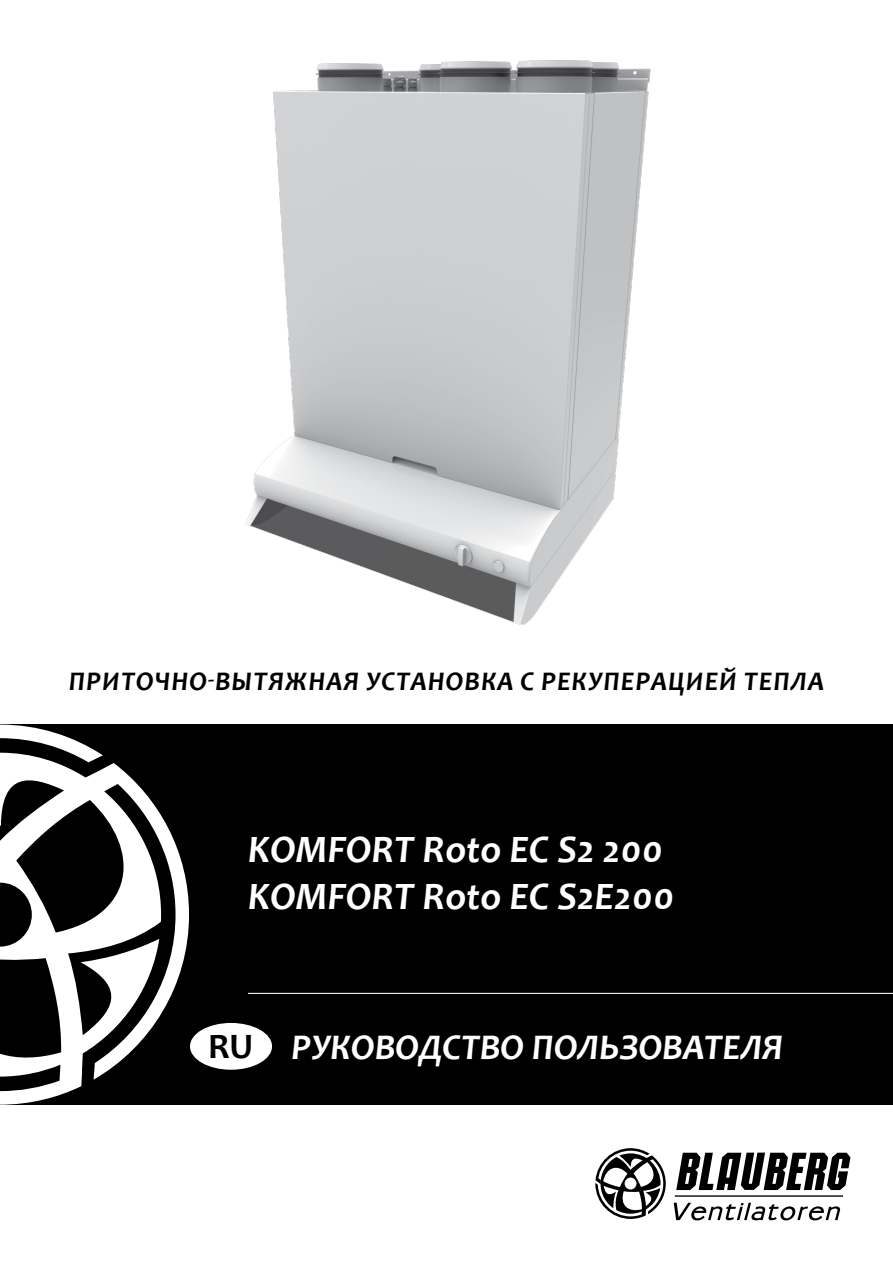
<style>
.page{position:relative;width:893px;height:1263px;background:#fff}
.page>*{position:absolute;margin:0;border:0;box-sizing:border-box;transform-origin:0 0}
.t1{font:italic 700 39px/47px "Candara";color:#fff}
.t2{font:italic 700 36.3px "Candara";color:#fff}
.t3{font:italic 700 27px "Candara";letter-spacing:.04em;color:#000}
.s1{font-style:normal;font-size:36px;color:#000}
</style>
<div class="page">
<img style="left:245px;top:60px;width:406px;height:565px">
<div style="left:0;top:724px;width:893px;height:381px;background:#000"></div>
<hr style="left:248px;top:993px;width:645px;height:1px;background:#fff">
<svg style="left:0;top:724px;width:189px;height:381px"></svg>
<svg style="left:595px;top:1148px;width:71px;height:71px"></svg>
<svg style="left:676px;top:1152px;width:174px;height:38px"></svg>
<hr style="left:675px;top:1195px;width:168px;height:2px;background:#000">
<svg style="left:674px;top:1203px;width:166px;height:17px"></svg>
<div style="left:191px;top:1024px;width:80px;height:45px;background:#fff;border-radius:50%"></div>
<div style="left:190px;top:1023px;width:82px;height:47px;border:2px solid #fff;border-radius:50%"></div>
<p class="t3" style="left:69px;top:664px;width:757px">Приточно-вытяжная установка с рекуперацией тепла</p>
<h1 class="t1" style="left:248px;top:825px;width:428px">KOMFORT Roto EC S2 200<br>KOMFORT Roto EC S2E200</h1>
<h2 class="t2" style="left:208px;top:1025px;width:577px"><span class="s1">RU</span> РУКОВОДСТВО ПОЛЬЗОВАТЕЛЯ</h2>
</div>
